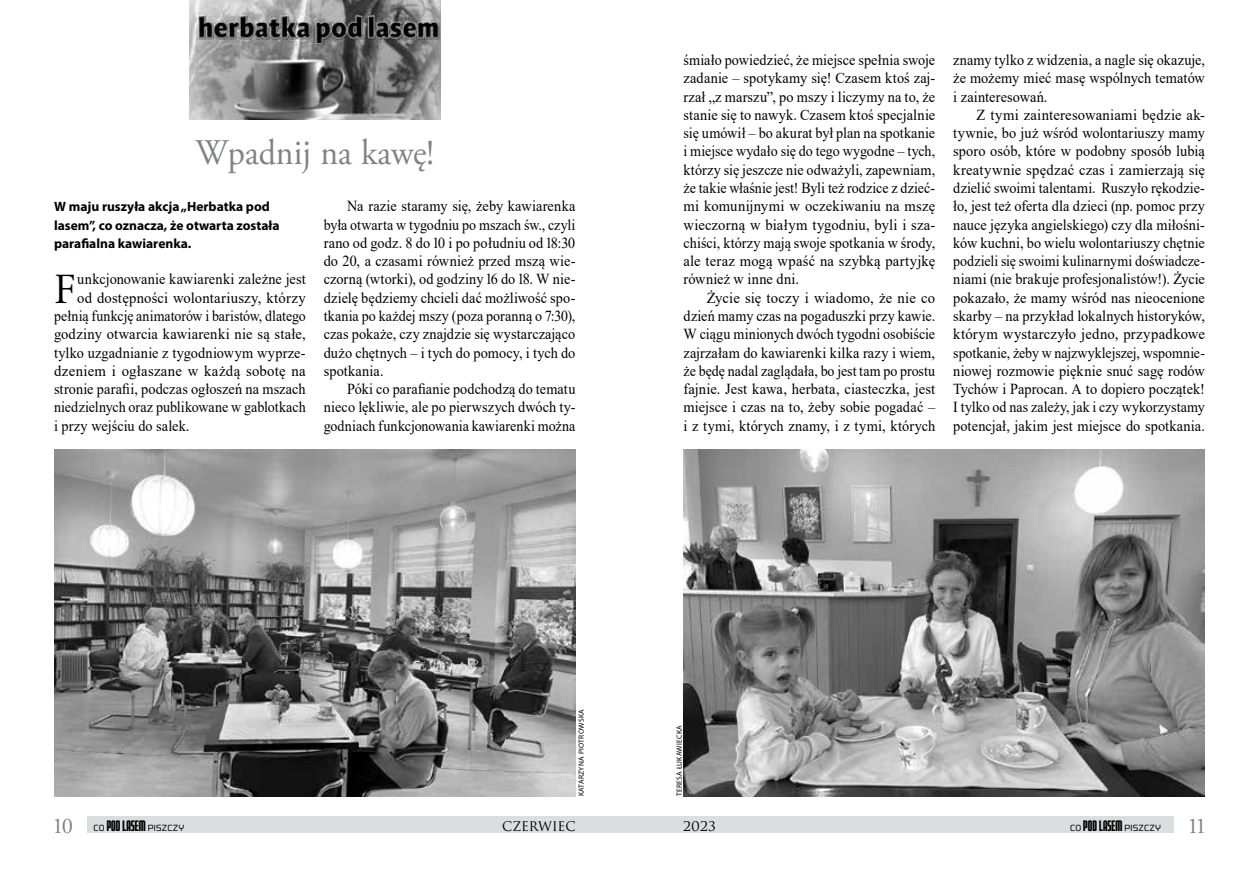
<style>
.page{position:relative;width:1259px;height:893px;background:#fff}
.page>*{position:absolute;margin:0;border:0;box-sizing:border-box;transform-origin:0 0}
.t1{font:42.75px "Adobe Garamond Pro";color:#000;scale:.94 1}
.t2{font:36px "Adobe Garamond Pro";color:#808284;scale:.94 1}
.t3{font:22.5px "Adobe Garamond Pro";color:#808284}
.t4{font:15.3px/18.3px "Times New Roman";letter-spacing:.005em;color:#000;text-align:justify;scale:.96 1}
.t5{font:15.3px/18.3px "Times New Roman";letter-spacing:.005em;color:#000;text-align:justify;scale:.94 1}
.t6{font:15.3px/18.3px "Times New Roman";letter-spacing:.005em;color:#000;text-align:justify;scale:.93 1}
.t7{font:15.3px/18.3px "Times New Roman";letter-spacing:.005em;color:#000;text-align:justify}
.t8{font:15.3px "Times New Roman";letter-spacing:.005em;color:#000;scale:.91 1}
.t9{font:15.3px "Times New Roman";letter-spacing:.005em;color:#000;scale:.92 1}
.t10{font:15.3px "Trajan Pro";letter-spacing:-.005em;color:#000;scale:.94 1}
.t11{font:700 13.5px/18.3px "Myriad Pro";color:#000}
.t12{font:9px "Morgan Big";letter-spacing:.03em;color:#000;scale:.94 1}
.t13{font:7.5px "Myriad Pro";letter-spacing:.04em;color:#000}
.s1{font-family:"Morgan Tower Four";font-size:15.3px}
</style>
<div class="page">
<div style="left:87px;top:817px;width:544px;height:16px;background:#dcddde"></div>
<div style="left:629px;top:817px;width:545px;height:16px;background:#dcddde"></div>
<img style="left:54px;top:449px;width:521px;height:347px">
<img style="left:189px;top:0;width:252px;height:120px">
<img style="left:683px;top:449px;width:522px;height:347px">
<h2 class="t2" style="left:195px;top:131px;width:255px">Wpadnij na kawę!</h2>
<p class="t11" style="left:54px;top:197px;width:227px">W maju ruszyła akcja „Herbatka pod lasem”, co oznacza, że otwarta została parafialna kawiarenka.</p>
<h1 class="t1" style="left:54px;top:264px;width:25px">F</h1>
<p class="t5" style="left:77px;top:270px;width:244px">unkcjonowanie kawiarenki zależne jest</p>
<p class="t5" style="left:324px;top:197px;width:269px;text-indent:23px">Na razie staramy się, żeby kawiarenka była otwarta w tygodniu po mszach św., czyli rano od godz. 8 do 10 i po południu od 18:30 do 20, a czasami również przed mszą wie&shy;czorną (wtorki), od godziny 16 do 18. W nie&shy;dzielę będziemy chcieli dać możliwość spo&shy;tkania po każdej mszy (poza poranną o 7:30), czas pokaże, czy znajdzie się wystarczająco dużo chętnych – i tych do pomocy, i tych do spotkania.</p>
<p class="t5" style="left:324px;top:379px;width:269px;text-indent:23px">Póki co parafianie podchodzą do tematu nieco lękliwie, ale po pierwszych dwóch ty&shy;godniach funkcjonowania kawiarenki można</p>
<p class="t4" style="left:77px;top:288px;width:239px">od dostępności wolontariuszy, którzy</p>
<p class="t8" style="left:54px;top:305px;width:278px">pełnią funkcję animatorów i baristów, dlatego</p>
<p class="t4" style="left:54px;top:325px;width:264px">godziny otwarcia kawiarenki nie są stałe,</p>
<p class="t5" style="left:54px;top:343px;width:269px">tylko uzgadnianie z tygodniowym wyprze-</p>
<p class="t7" style="left:54px;top:361px;width:253px">dzeniem i ogłaszane w każdą sobotę na</p>
<p class="t5" style="left:54px;top:379px;width:269px">stronie parafii, podczas ogłoszeń na mszach</p>
<p class="t9" style="left:54px;top:397px;width:275px">niedzielnych oraz publikowane w gablotkach</p>
<p class="t5" style="left:54px;top:416px;width:146px">i przy wejściu do salek.</p>
<p class="t6" style="left:683px;top:50px;width:272px">śmiało powiedzieć, że miejsce spełnia swoje zadanie – spotykamy się! Czasem ktoś zaj&shy;rzał „z marszu”, po mszy i liczymy na to, że stanie się to nawyk. Czasem ktoś specjalnie się umówił – bo akurat był plan na spotkanie i miejsce wydało się do tego wygodne – tych, którzy się jeszcze nie odważyli, zapewniam, że takie właśnie jest! Byli też rodzice z dzieć&shy;mi komunijnymi w oczekiwaniu na mszę wieczorną w białym tygodniu, byli i sza&shy;chiści, którzy mają swoje spotkania w środy, ale teraz mogą wpaść na szybką partyjkę również w inne dni.</p>
<p class="t7" style="left:683px;top:288px;width:253px;text-indent:23px">Życie się toczy i wiadomo, że nie co dzień mamy czas na pogaduszki przy kawie.<br>W ciągu minionych dwóch tygodni osobiście zajrzałam do kawiarenki kilka razy i wiem, że będę nadal zaglądała, bo jest tam po prostu fajnie. Jest kawa, herbata, ciasteczka, jest miejsce i czas na to, żeby sobie pogadać – i z tymi, których znamy, i z tymi, których</p>
<p class="t6" style="left:953px;top:50px;width:272px">znamy tylko z widzenia, a nagle się okazuje, że możemy mieć masę wspólnych tematów i zainteresowań.</p>
<p class="t4" style="left:953px;top:105px;width:264px;text-indent:23px">Z tymi zainteresowaniami będzie ak&shy;tywnie, bo już wśród wolontariuszy mamy sporo osób, które w podobny sposób lubią kreatywnie spędzać czas i zamierzają się dzielić swoimi talentami. Ruszyło rękodzie&shy;ło, jest też oferta dla dzieci (np. pomoc przy nauce języka angielskiego) czy dla miłośni&shy;ków kuchni, bo wielu wolontariuszy chętnie podzieli się swoimi kulinarnymi doświadcze&shy;niami (nie brakuje profesjonalistów!). Życie pokazało, że mamy wśród nas nieocenione skarby – na przykład lokalnych historyków, którym wystarczyło jedno, przypadkowe spotkanie, żeby w najzwyklejszej, wspomnie&shy;niowej rozmowie pięknie snuć sagę rodów Tychów i Paprocan. A to dopiero początek!<br>I tylko od nas zależy, jak i czy wykorzystamy potencjał, jakim jest miejsce do spotkania.</p>
<p class="t13" style="left:577px;top:796px;width:89px;rotate:-90deg">KATARZYNA PIOTROWSKA</p>
<p class="t13" style="left:675px;top:796px;width:73px;rotate:-90deg">TERESA ŁUKAWIECKA</p>
<h3 class="t3" style="left:54px;top:812px;width:21px">10</h3>
<p class="t12" style="left:94px;top:821px;width:98px">CO <span class="s1">POD LASEM</span> PISZCZY</p>
<p class="t10" style="left:502px;top:815px;width:79px">CZERWIEC</p>
<p class="t10" style="left:683px;top:815px;width:37px">2023</p>
<p class="t12" style="left:1070px;top:821px;width:98px">CO <span class="s1">POD LASEM</span> PISZCZY</p>
<h3 class="t3" style="left:1189px;top:812px;width:17px">11</h3>
</div>
